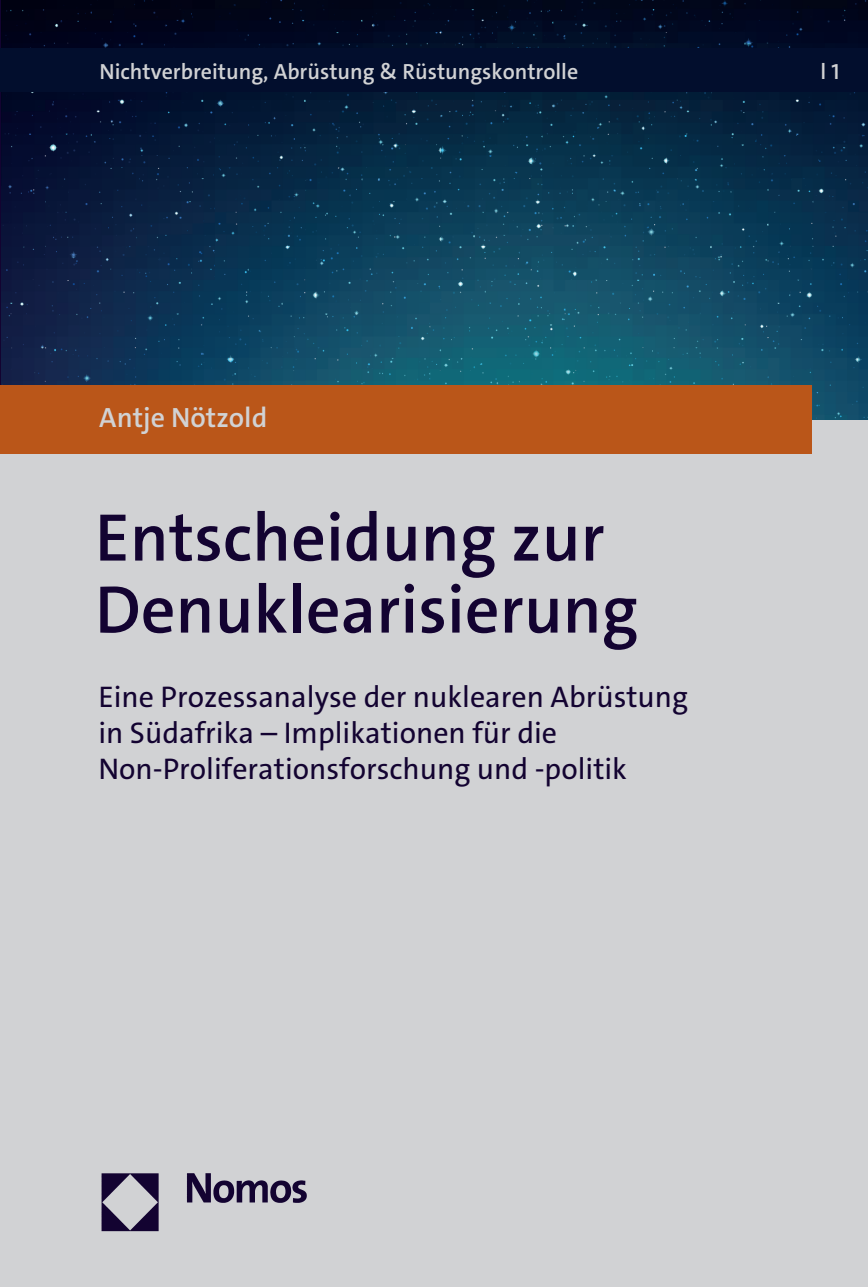
<style>
.page{position:relative;width:868px;height:1287px;background:#fff}
.page>*{position:absolute;margin:0;border:0;box-sizing:border-box;transform-origin:0 0}
.t1{font:600 68px/72px "The Sans C5";color:#130331}
.t2{font:30px/36px "The Sans C5";color:#130331}
.t3{font:600 28px "The Sans C5";color:#d1d2d4}
.t4{font:600 22px "The Sans C5";color:#d1d2d4}
</style>
<div class="page">
<div style="left:1px;top:409px;width:866px;height:878px;background:#d1d2d4"></div>
<img style="left:2px;top:0;width:865px;height:420px">
<div style="left:0;top:48px;width:867px;height:44px;background:#020e2d"></div>
<div style="left:0;top:386px;width:811px;height:68px;background:#ba5619"></div>
<img style="left:101px;top:1173px;width:206px;height:59px">
<p class="t4" style="left:99px;top:57px;width:480px">Nichtverbreitung, Abrüstung &amp; Rüstungskontrolle</p>
<p class="t4" style="left:820px;top:57px;width:21px">l1</p>
<p class="t3" style="left:99px;top:400px;width:169px">Antje Nötzold</p>
<h1 class="t1" style="left:95px;top:502px;width:544px">Entscheidung zur<br>Denuklearisierung</h1>
<p class="t2" style="left:98px;top:679px;width:591px">Eine Prozessanalyse der nuklearen Abrüstung in Südafrika – Implikationen für die<br>Non-Proliferationsforschung und -politik</p>
</div>
